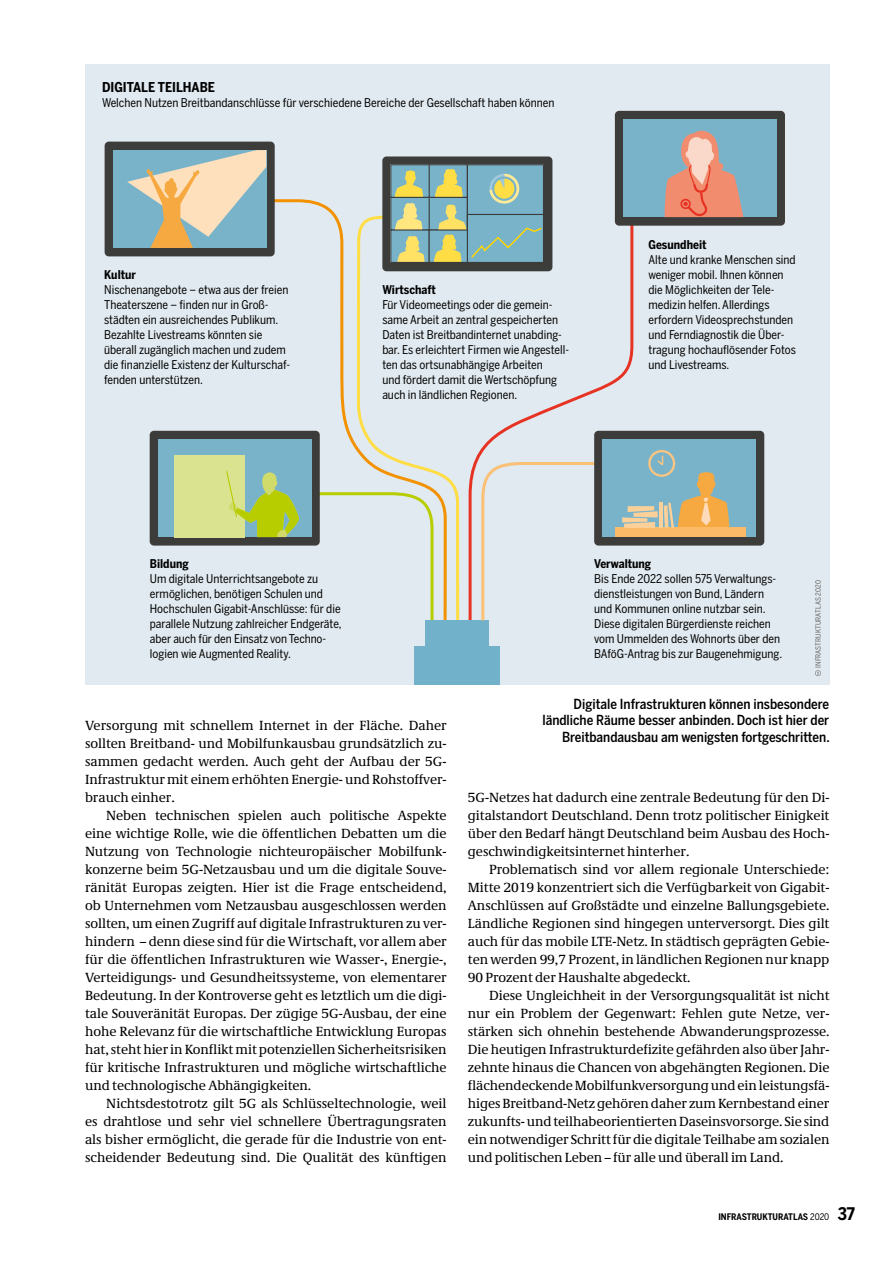
<style>
.page{position:relative;width:893px;height:1263px;background:#fff}
.page>*{position:absolute;margin:0;border:0;box-sizing:border-box;transform-origin:0 0}
.t1{font:500 13.8px/16.5px "Benton Sans Condensed";color:#000;text-align:right}
.t2{font:13.5px/18px "Demos Pro";letter-spacing:-.005em;color:#000;text-align:justify}
.t3{font:700 13.5px "Benton Sans Condensed";color:#000}
.t4{font:12px/15px "Benton Sans Condensed";color:#000}
.t5{font:700 12px "Benton Sans Condensed";color:#000}
.t6{font:700 9px "Benton Sans Condensed";color:#000}
.t7{font:7.2px "Benton Sans Condensed";letter-spacing:.015em;color:#646363}
.s1{font-weight:400}
.s2{font-size:17.25px}
</style>
<div class="page">
<div style="left:85px;top:64px;width:744px;height:621px;background:#e1eaf0"></div>
<div style="left:415px;top:646px;width:85px;height:38px;background:#72b1ca"></div>
<svg style="left:605px;top:205px;width:30px;height:226px"></svg>
<div style="left:425px;top:620px;width:64px;height:26px;background:#72b1ca"></div>
<div style="left:615px;top:111px;width:170px;height:115px;background:#3c3c3b;border-radius:4px"></div>
<div style="left:623px;top:119px;width:153px;height:98px;background:#78b3ca"></div>
<svg style="left:664px;top:130px;width:79px;height:87px"></svg>
<div style="left:105px;top:142px;width:170px;height:114px;background:#3c3c3b;border-radius:4px"></div>
<div style="left:113px;top:150px;width:153px;height:98px;background:#78b3ca"></div>
<svg style="left:127px;top:150px;width:139px;height:98px"></svg>
<div style="left:150px;top:431px;width:170px;height:115px;background:#3c3c3b;border-radius:4px"></div>
<div style="left:158px;top:439px;width:153px;height:98px;background:#78b3ca"></div>
<div style="left:174px;top:455px;width:70px;height:82px;background:#dae390"></div>
<svg style="left:226px;top:471px;width:73px;height:67px"></svg>
<div style="left:594px;top:431px;width:170px;height:115px;background:#3c3c3b;border-radius:4px"></div>
<div style="left:603px;top:439px;width:153px;height:98px;background:#78b3ca"></div>
<div style="left:615px;top:528px;width:131px;height:9px;background:#faba68"></div>
<svg style="left:622px;top:451px;width:107px;height:77px"></svg>
<div style="left:382px;top:156px;width:170px;height:115px;background:#3c3c3b;border-radius:4px"></div>
<div style="left:429px;top:165px;width:38px;height:32px;background:#78b3ca"></div>
<div style="left:429px;top:164px;width:39px;height:34px;border:1px solid #3c3c3b"></div>
<div style="left:391px;top:165px;width:38px;height:32px;background:#78b3ca"></div>
<div style="left:390px;top:164px;width:40px;height:34px;border:1px solid #3c3c3b"></div>
<div style="left:467px;top:164px;width:77px;height:67px;background:#78b3ca;border:1px solid #3c3c3b"></div>
<svg style="left:305px;top:169px;width:300px;height:452px"></svg>
<svg style="left:815px;top:670px;width:6px;height:6px"></svg>
<p class="t3" style="left:102px;top:79px;width:114px">DIGITALE TEILHABE</p>
<p class="t4" style="left:102px;top:96px;width:454px">Welchen Nutzen Breitbandanschlüsse für verschiedene Bereiche der Gesellschaft haben können</p>
<p class="t5" style="left:104px;top:267px;width:33px">Kultur</p>
<p class="t4" style="left:104px;top:282px;width:187px">Nischenangebote – etwa aus der freien Theaterszene – finden nur in Groß&shy;städten ein ausreichendes Publikum.<br>Bezahlte Livestreams könnten sie überall zugänglich machen und zudem die finanzielle Existenz der Kulturschaf&shy;fenden unterstützen.</p>
<p class="t5" style="left:382px;top:283px;width:55px">Wirtschaft</p>
<p class="t4" style="left:382px;top:297px;width:188px">Für Videomeetings oder die gemein&shy;same Arbeit an zentral gespeicherten Daten ist Breitbandinternet unabding&shy;bar. Es erleichtert Firmen wie Angestell&shy;ten das ortsunabhängige Arbeiten<br>und fördert damit die Wertschöpfung auch in ländlichen Regionen.</p>
<p class="t5" style="left:648px;top:237px;width:60px">Gesundheit</p>
<p class="t4" style="left:648px;top:252px;width:149px">Alte und kranke Menschen sind weniger mobil. Ihnen können die Möglichkeiten der Tele&shy;medizin helfen. Allerdings erfordern Videosprechstunden und Ferndiagnostik die Über&shy;tragung hochauflösender Fotos und Livestreams.</p>
<p class="t5" style="left:150px;top:556px;width:40px">Bildung</p>
<p class="t4" style="left:150px;top:571px;width:193px">Um digitale Unterrichtsangebote zu ermöglichen, benötigen Schulen und Hochschulen Gigabit-Anschlüsse: für die parallele Nutzung zahlreicher Endgeräte, aber auch für den Einsatz von Techno&shy;logien wie Augmented Reality.</p>
<p class="t5" style="left:594px;top:556px;width:59px">Verwaltung</p>
<p class="t4" style="left:594px;top:571px;width:190px">Bis Ende 2022 sollen 575 Verwaltungs&shy;dienstleistungen von Bund, Ländern und Kommunen online nutzbar sein.<br>Diese digitalen Bürgerdienste reichen vom Ummelden des Wohnorts über den BAföG-Antrag bis zur Baugenehmigung.</p>
<p class="t7" style="left:814px;top:668px;width:90px;rotate:-90deg">INFRASTRUKTURATLAS 2020</p>
<p class="t2" style="left:85px;top:716px;width:363px;text-align:left">Versorgung mit schnellem Internet in der Fläche. Daher sollten Breitband- und Mobilfunkausbau grundsätzlich zu&shy;sammen gedacht werden. Auch geht der Aufbau der 5G-- Infrastruktur mit einem erhöhten Energie- und Rohstoffver&shy;brauch einher.</p>
<p class="t2" style="left:85px;top:806px;width:363px;text-indent:21px">Neben technischen spielen auch politische Aspekte eine wichtige Rolle, wie die öffentlichen Debatten um die Nutzung von Technologie nichteuropäischer Mobilfunk&shy;konzerne beim 5G-Netzausbau und um die digitale Souve&shy;ränität Europas zeigten. Hier ist die Frage entscheidend, ob Unternehmen vom Netzausbau ausgeschlossen werden sollten, um einen Zugriff auf digitale Infrastrukturen zu ver&shy;hindern – denn diese sind für die Wirtschaft, vor allem aber für die öffentlichen Infrastrukturen wie Wasser-, Energie-, Verteidigungs- und Gesundheitssysteme, von elementarer Bedeutung. In der Kontroverse geht es letztlich um die digi&shy;tale Souveränität Europas. Der zügige 5G-Ausbau, der eine hohe Relevanz für die wirtschaftliche Entwicklung Europas hat, steht hier in Konflikt mit potenziellen Sicherheitsrisiken für kritische Infrastrukturen und mögliche wirtschaftliche und technologische Abhängigkeiten.</p>
<p class="t2" style="left:85px;top:1094px;width:363px;text-indent:21px">Nichtsdestotrotz gilt 5G als Schlüsseltechnologie, weil es drahtlose und sehr viel schnellere Übertragungsraten als bisher ermöglicht, die gerade für die Industrie von ent&shy;scheidender Bedeutung sind. Die Qualität des künftigen</p>
<p class="t1" style="left:542px;top:695px;width:289px">Digitale Infrastrukturen können insbesondere ländliche Räume besser anbinden. Doch ist hier der<br>Breitbandausbau am wenigsten fortgeschritten.</p>
<p class="t2" style="left:468px;top:788px;width:363px">5G-Netzes hat dadurch eine zentrale Bedeutung für den Di&shy;gitalstandort Deutschland. Denn trotz politischer Einigkeit über den Bedarf hängt Deutschland beim Ausbau des Hoch&shy;geschwindigkeitsinternet hinterher.</p>
<p class="t2" style="left:468px;top:860px;width:363px;text-indent:21px">Problematisch sind vor allem regionale Unterschiede:<br>Mitte 2019 konzentriert sich die Verfügbarkeit von Gigabit-Anschlüssen auf Großstädte und einzelne Ballungsgebiete.<br>Ländliche Regionen sind hingegen unterversorgt. Dies gilt auch für das mobile LTE-Netz. In städtisch geprägten Gebie&shy;ten werden 99,7 Prozent, in ländlichen Regionen nur knapp 90 Prozent der Haushalte abgedeckt.</p>
<p class="t2" style="left:468px;top:986px;width:363px;text-indent:21px">Diese Ungleichheit in der Versorgungsqualität ist nicht nur ein Problem der Gegenwart: Fehlen gute Netze, ver&shy;stärken sich ohnehin bestehende Abwanderungsprozesse.<br>Die heutigen Infrastrukturdefizite gefährden also über Jahr&shy;zehnte hinaus die Chancen von abgehängten Regionen. Die flächendeckende Mobilfunkversorgung und ein leistungsfä&shy;higes Breitband-Netz gehören daher zum Kernbestand einer zukunfts- und teilhabeorientierten Daseinsvorsorge. Sie sind ein notwendiger Schritt für die digitale Teilhabe am sozialen und politischen Leben – für alle und überall im Land.</p>
<p class="t6" style="left:718px;top:1211px;width:138px">INFRASTRUKTURATLAS <span class="s1">2020</span> <span class="s2">37</span></p>
</div>
